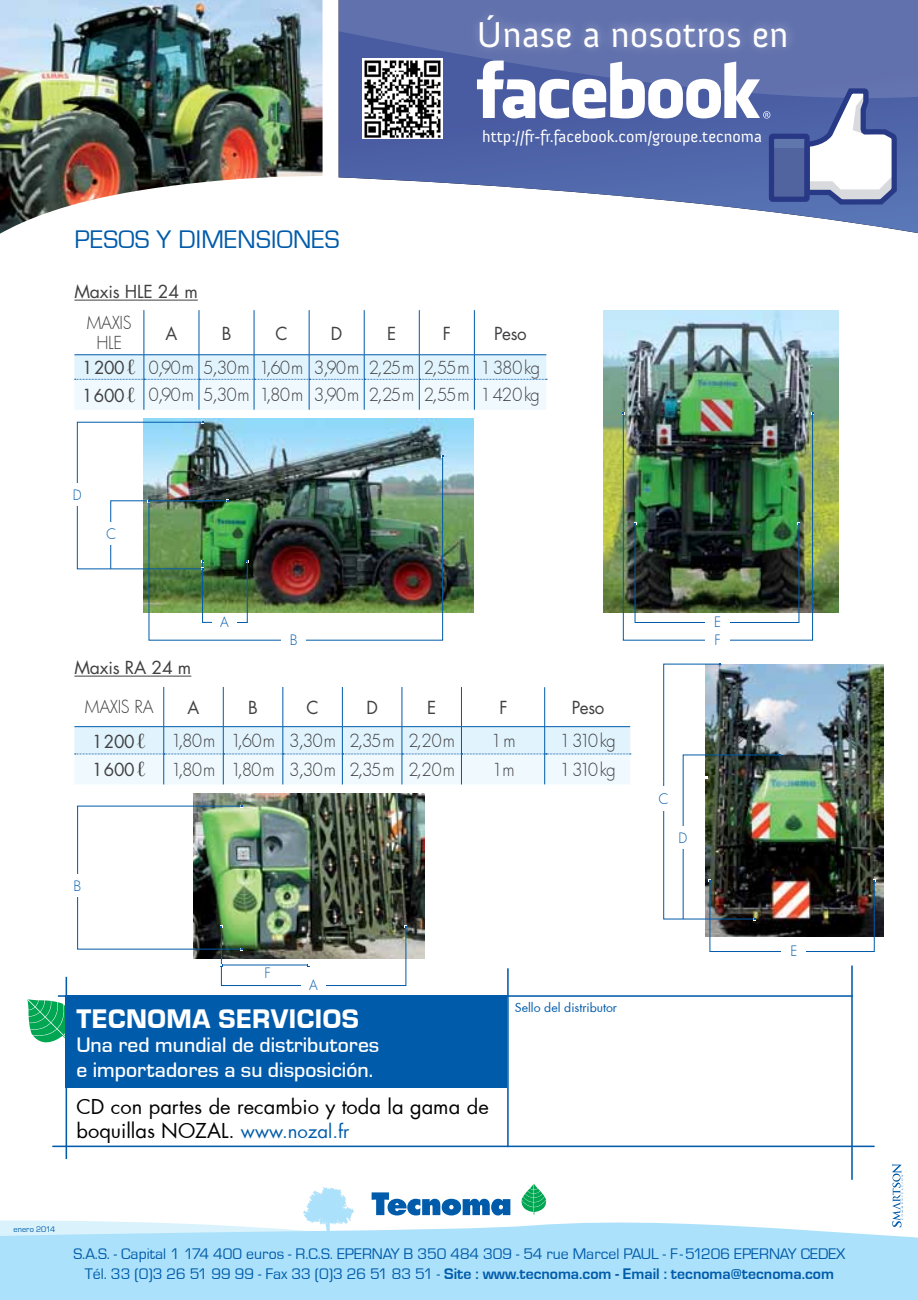
<style>
.page{position:relative;width:918px;height:1300px;background:#fff}
.page>*{position:absolute;margin:0;border:0;box-sizing:border-box;transform-origin:0 0}
.t1{font:36.75px "Anivers";color:#fff}
.t2{font:27.82px "Eurostile T Heav";letter-spacing:.02em;color:#fff}
.t3{font:26.25px "Eurostile T";letter-spacing:.01em;color:#005baa}
.t4{font:500 21.53px/24.7px "Eurostile T";color:#fff}
.t5{font:20.12px/24px "Futura";color:#000}
.t6{font:17.5px/20.1px "Futura Lt";letter-spacing:-.02em;color:#414042;text-align:center}
.t7{font:17.5px "Futura Std";letter-spacing:-.01em;color:#414042}
.t8{font:17.5px "Futura Lt";letter-spacing:.005em;color:#414042}
.t9{font:17.5px "Futura Lt";color:#414042}
.t10{font:16.45px "Anivers";color:#fff}
.t11{font:15.75px/19.9px "Eurostile T";color:#005baa;text-align:center}
.t12{font:14px "Futura Lt";color:#005baa}
.t13{font:12.25px "Futura";color:#005baa}
.t14{font:8.4px "Eurostile T";color:#005baa}
.s1{font-family:"Futura Std"}
.s2{font-family:"Times New Roman";font-size:21px}
.s3{font-size:18.55px;color:#005baa}
.s4{font-weight:700}
</style>
<div class="page">
<svg style="left:371px;top:1192px;width:139px;height:20px"></svg>
<svg style="left:521px;top:1184px;width:26px;height:28px"></svg>
<svg style="left:303px;top:1187px;width:51px;height:25px"></svg>
<svg style="left:0;top:1212px;width:918px;height:88px;background:#b9e5fa"></svg>
<svg style="left:892px;top:1163px;width:11px;height:64px"></svg>
<svg style="left:27px;top:999px;width:39px;height:58px"></svg>
<div style="left:66px;top:995px;width:441px;height:93px;background:#005baa"></div>
<hr style="left:52px;top:1145px;width:822px;height:2px;background:#005baa">
<hr style="left:58px;top:995px;width:795px;height:2px;background:#005baa">
<hr style="left:851px;top:965px;width:2px;height:215px;background:#005baa">
<hr style="left:507px;top:968px;width:2px;height:179px;background:#005baa">
<hr style="left:66px;top:977px;width:1px;height:182px;background:#005baa">
<img style="left:0;top:0;width:322px;height:234px">
<img style="left:144px;top:418px;width:330px;height:194px">
<img style="left:193px;top:793px;width:231px;height:165px">
<img style="left:603px;top:310px;width:235px;height:302px">
<img style="left:875px;top:664px;width:8px;height:272px">
<svg style="left:339px;top:98px;width:579px;height:135px"></svg>
<svg style="left:339px;top:0;width:579px;height:98px;background:#5a6ba9"></svg>
<img style="left:462px;top:0;width:444px;height:177px">
<img style="left:362px;top:59px;width:80px;height:80px">
<svg style="left:477px;top:61px;width:293px;height:58px"></svg>
<div style="left:771px;top:138px;width:34px;height:12px;background:#6077ae"></div>
<div style="left:772px;top:148px;width:34px;height:50px;background:#52649f"></div>
<div style="left:769px;top:134px;width:40px;height:68px;border:5px solid #283885"></div>
<svg style="left:802px;top:86px;width:97px;height:121px"></svg>
<hr style="left:74px;top:300px;width:124px;height:1px;background:#414042">
<hr style="left:74px;top:676px;width:117px;height:1px;background:#414042">
<hr style="left:144px;top:310px;width:1px;height:44px;background:#005baa">
<hr style="left:199px;top:310px;width:1px;height:44px;background:#005baa">
<hr style="left:254px;top:310px;width:1px;height:44px;background:#005baa">
<hr style="left:309px;top:310px;width:1px;height:44px;background:#005baa">
<hr style="left:364px;top:310px;width:1px;height:44px;background:#005baa">
<hr style="left:419px;top:310px;width:1px;height:44px;background:#005baa">
<hr style="left:474px;top:310px;width:1px;height:44px;background:#005baa">
<hr style="left:74px;top:354px;width:70px;height:1px;background:#005baa">
<hr style="left:144px;top:354px;width:55px;height:1px;background:#005baa">
<hr style="left:199px;top:354px;width:55px;height:1px;background:#005baa">
<hr style="left:254px;top:354px;width:55px;height:1px;background:#005baa">
<hr style="left:309px;top:354px;width:55px;height:1px;background:#005baa">
<hr style="left:364px;top:354px;width:55px;height:1px;background:#005baa">
<hr style="left:419px;top:354px;width:55px;height:1px;background:#005baa">
<hr style="left:474px;top:354px;width:72px;height:1px;background:#005baa">
<svg style="left:74px;top:355px;width:473px;height:55px"></svg>
<hr style="left:163px;top:687px;width:1px;height:39px;background:#005baa">
<hr style="left:223px;top:687px;width:1px;height:39px;background:#005baa">
<hr style="left:282px;top:687px;width:1px;height:39px;background:#005baa">
<hr style="left:342px;top:687px;width:1px;height:39px;background:#005baa">
<hr style="left:402px;top:687px;width:1px;height:39px;background:#005baa">
<hr style="left:461px;top:687px;width:1px;height:39px;background:#005baa">
<svg style="left:74px;top:726px;width:557px;height:58px"></svg>
<img style="left:663px;top:663px;width:212px;height:289px">
<div style="left:781px;top:944px;width:25px;height:15px;background:#fff"></div>
<div style="left:676px;top:826px;width:13px;height:22px;background:#fff"></div>
<img style="left:622px;top:412px;width:192px;height:228px">
<div style="left:705px;top:633px;width:25px;height:15px;background:#fff"></div>
<img style="left:77px;top:421px;width:367px;height:219px">
<div style="left:71px;top:484px;width:13px;height:22px;background:#fff"></div>
<div style="left:104px;top:523px;width:14px;height:22px;background:#fff"></div>
<hr style="left:544px;top:687px;width:1px;height:97px;background:#005baa">
<img style="left:77px;top:804px;width:330px;height:182px">
<div style="left:656px;top:786px;width:15px;height:24px;background:#fff"></div>
<h1 class="t1" style="left:477px;top:15px;width:313px">Únase a nosotros en</h1>
<p class="t10" style="left:482px;top:127px;width:281px">http://fr-fr.facebook.com/groupe.tecnoma</p>
<h3 class="t3" style="left:74px;top:225px;width:16px">PESOS</h3>
<h3 class="t3" style="left:157px;top:225px;width:170px">Y DIMENSIONES</h3>
<p class="t7" style="left:74px;top:281px;width:125px">Maxis HLE 24 m</p>
<p class="t6" style="left:86px;top:312px;width:47px">MAXIS<br>HLE</p>
<p class="t7" style="left:165px;top:322px;width:13px">A</p>
<p class="t7" style="left:222px;top:322px;width:11px">B</p>
<p class="t7" style="left:275px;top:322px;width:14px">C</p>
<p class="t7" style="left:331px;top:322px;width:13px">D</p>
<p class="t7" style="left:387px;top:322px;width:11px">E</p>
<p class="t7" style="left:443px;top:322px;width:10px">F</p>
<p class="t7" style="left:494px;top:322px;width:34px">Peso</p>
<p class="t6" style="left:82px;top:353px;width:459px;line-height:27.7px;text-align:left"><span class="s1">1200</span><span class="s2">ℓ</span> 0,90m 5,30m 1,60m 3,90m 2,25m 2,55m 1380kg<br><span class="s1">1600</span><span class="s2">ℓ</span> 0,90m 5,30m 1,80m 3,90m 2,25m 2,55m 1420kg</p>
<p class="t12" style="left:73px;top:486px;width:10px">D</p>
<p class="t12" style="left:106px;top:525px;width:12px">C</p>
<p class="t7" style="left:74px;top:657px;width:118px">Maxis RA 24 m</p>
<p class="t12" style="left:220px;top:613px;width:10px">A</p>
<p class="t12" style="left:714px;top:613px;width:8px">E</p>
<p class="t12" style="left:290px;top:630px;width:9px">B</p>
<p class="t12" style="left:714px;top:630px;width:8px">F</p>
<p class="t6" style="left:84px;top:697px;width:71px">MAXIS RA</p>
<p class="t7" style="left:188px;top:696px;width:13px">A</p>
<p class="t7" style="left:248px;top:696px;width:11px">B</p>
<p class="t7" style="left:306px;top:696px;width:14px">C</p>
<p class="t7" style="left:366px;top:696px;width:13px">D</p>
<p class="t7" style="left:427px;top:696px;width:11px">E</p>
<p class="t7" style="left:499px;top:696px;width:10px">F</p>
<p class="t7" style="left:571px;top:696px;width:34px">Peso</p>
<p class="t8" style="left:92px;top:729px;width:364px"><span class="s1">1200</span><span class="s2">ℓ</span> 1,80m 1,60m 3,30m 2,35m 2,20m</p>
<p class="t6" style="left:491px;top:730px;width:26px">1m</p>
<p class="t6" style="left:560px;top:730px;width:57px">1310kg</p>
<p class="t9" style="left:92px;top:758px;width:364px"><span class="s1">1600</span><span class="s2">ℓ</span> 1,80m 1,80m 3,30m 2,35m 2,20m</p>
<p class="t6" style="left:492px;top:759px;width:24px">1m</p>
<p class="t6" style="left:560px;top:759px;width:57px">1310kg</p>
<p class="t12" style="left:74px;top:877px;width:9px">B</p>
<p class="t12" style="left:264px;top:963px;width:8px">F</p>
<p class="t12" style="left:309px;top:975px;width:10px">A</p>
<h2 class="t2" style="left:76px;top:1003px;width:284px">TECNOMA SERVICIOS</h2>
<h3 class="t4" style="left:76px;top:1033px;width:304px">Una red mundial de distributores e importadores a su disposición.</h3>
<p class="t5" style="left:76px;top:1094px;width:414px">CD con partes de recambio y toda la gama de boquillas NOZAL. <span class="s3">www.nozal.fr</span></p>
<p class="t13" style="left:515px;top:999px;width:104px">Sello del distributor</p>
<p class="t12" style="left:658px;top:789px;width:12px">C</p>
<p class="t12" style="left:678px;top:828px;width:10px">D</p>
<p class="t12" style="left:790px;top:942px;width:8px">E</p>
<p class="t14" style="left:14px;top:1224px;width:43px">enero 2014</p>
<p class="t11" style="left:73px;top:1244px;width:773px">S.A.S. - Capital 1 174 400 euros - R.C.S. EPERNAY B 350 484 309 - 54 rue Marcel PAUL - F -51206 EPERNAY CEDEX<br>Tél. 33 (0)3 26 51 99 99 - Fax 33 (0)3 26 51 83 51 - <span class="s4">Site : www.tecnoma.com - Email : tecnoma@tecnoma.com</span></p>
</div>
